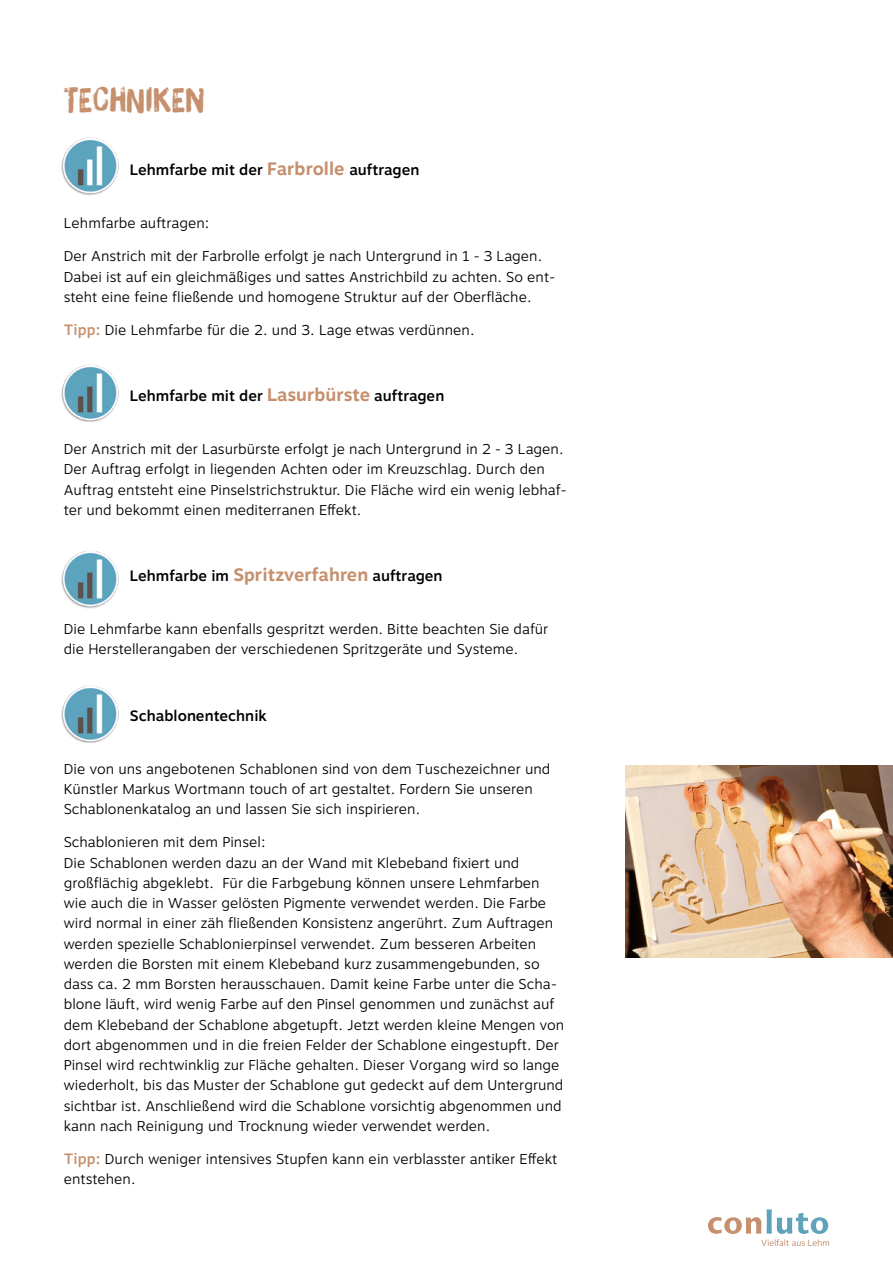
<style>
.page{position:relative;width:893px;height:1263px;background:#fff}
.page>*{position:absolute;margin:0;border:0;box-sizing:border-box;transform-origin:0 0}
.t1{font:33px "Brush Up";letter-spacing:.03em;color:#c6906e}
.t2{font:500 15px "Motiva Sans";color:#000}
.t3{font:300 14.25px/20.2px "Motiva Sans";color:#000}
.s1{font-weight:700;font-size:18px;color:#c6906e}
.s2{font-weight:500;font-size:15px;color:#c6906e}
</style>
<div class="page">
<svg style="left:708px;top:1209px;width:121px;height:37px"></svg>
<img style="left:625px;top:766px;width:268px;height:191px">
<img style="left:61px;top:137px;width:58px;height:59px">
<img style="left:61px;top:364px;width:58px;height:58px">
<img style="left:61px;top:550px;width:58px;height:58px">
<img style="left:61px;top:685px;width:58px;height:58px">
<h1 class="t1" style="left:64px;top:80px;width:142px">TECHNIKEN</h1>
<p class="t2" style="left:130px;top:159px;width:291px">Lehmfarbe mit der <span class="s1">Farbrolle</span> auftragen</p>
<p class="t3" style="left:64px;top:213px;width:147px">Lehmfarbe auftragen:</p>
<p class="t3" style="left:64px;top:246px;width:493px">Der Anstrich mit der Farbrolle erfolgt je nach Untergrund in 1 - 3 Lagen.<br>Dabei ist auf ein gleichmäßiges und sattes Anstrichbild zu achten. So ent&shy;steht eine feine fließende und homogene Struktur auf der Oberfläche.</p>
<p class="t3" style="left:64px;top:320px;width:412px"><span class="s2">Tipp:</span> Die Lehmfarbe für die 2. und 3. Lage etwas verdünnen.</p>
<p class="t2" style="left:130px;top:385px;width:316px">Lehmfarbe mit der <span class="s1">Lasurbürste</span> auftragen</p>
<p class="t3" style="left:64px;top:439px;width:505px">Der Anstrich mit der Lasurbürste erfolgt je nach Untergrund in 2 - 3 Lagen.<br>Der Auftrag erfolgt in liegenden Achten oder im Kreuzschlag. Durch den Auftrag entsteht eine Pinselstrichstruktur. Die Fläche wird ein wenig lebhaf&shy;ter und bekommt einen mediterranen Effekt.</p>
<p class="t2" style="left:130px;top:565px;width:314px">Lehmfarbe im <span class="s1">Spritzverfahren</span> auftragen</p>
<p class="t3" style="left:64px;top:619px;width:486px">Die Lehmfarbe kann ebenfalls gespritzt werden. Bitte beachten Sie dafür die Herstellerangaben der verschiedenen Spritzgeräte und Systeme.</p>
<p class="t2" style="left:130px;top:704px;width:139px">Schablonentechnik</p>
<p class="t3" style="left:64px;top:759px;width:488px">Die von uns angebotenen Schablonen sind von dem Tuschezeichner und<br>Künstler Markus Wortmann touch of art gestaltet. Fordern Sie unseren<br>Schablonenkatalog an und lassen Sie sich inspirieren.</p>
<p class="t3" style="left:64px;top:832px;width:502px">Schablonieren mit dem Pinsel:<br>Die Schablonen werden dazu an der Wand mit Klebeband fixiert und großflächig abgeklebt. Für die Farbgebung können unsere Lehmfarben wie auch die in Wasser gelösten Pigmente verwendet werden. Die Farbe wird normal in einer zäh fließenden Konsistenz angerührt. Zum Auftragen werden spezielle Schablonierpinsel verwendet. Zum besseren Arbeiten werden die Borsten mit einem Klebeband kurz zusammengebunden, so dass ca. 2 mm Borsten herausschauen. Damit keine Farbe unter die Scha&shy;blone läuft, wird wenig Farbe auf den Pinsel genommen und zunächst auf dem Klebeband der Schablone abgetupft. Jetzt werden kleine Mengen von dort abgenommen und in die freien Felder der Schablone eingestupft. Der Pinsel wird rechtwinklig zur Fläche gehalten. Dieser Vorgang wird so lange wiederholt, bis das Muster der Schablone gut gedeckt auf dem Untergrund sichtbar ist. Anschließend wird die Schablone vorsichtig abgenommen und kann nach Reinigung und Trocknung wieder verwendet werden.</p>
<p class="t3" style="left:64px;top:1149px;width:495px"><span class="s2">Tipp:</span> Durch weniger intensives Stupfen kann ein verblasster antiker Effekt entstehen.</p>
</div>
